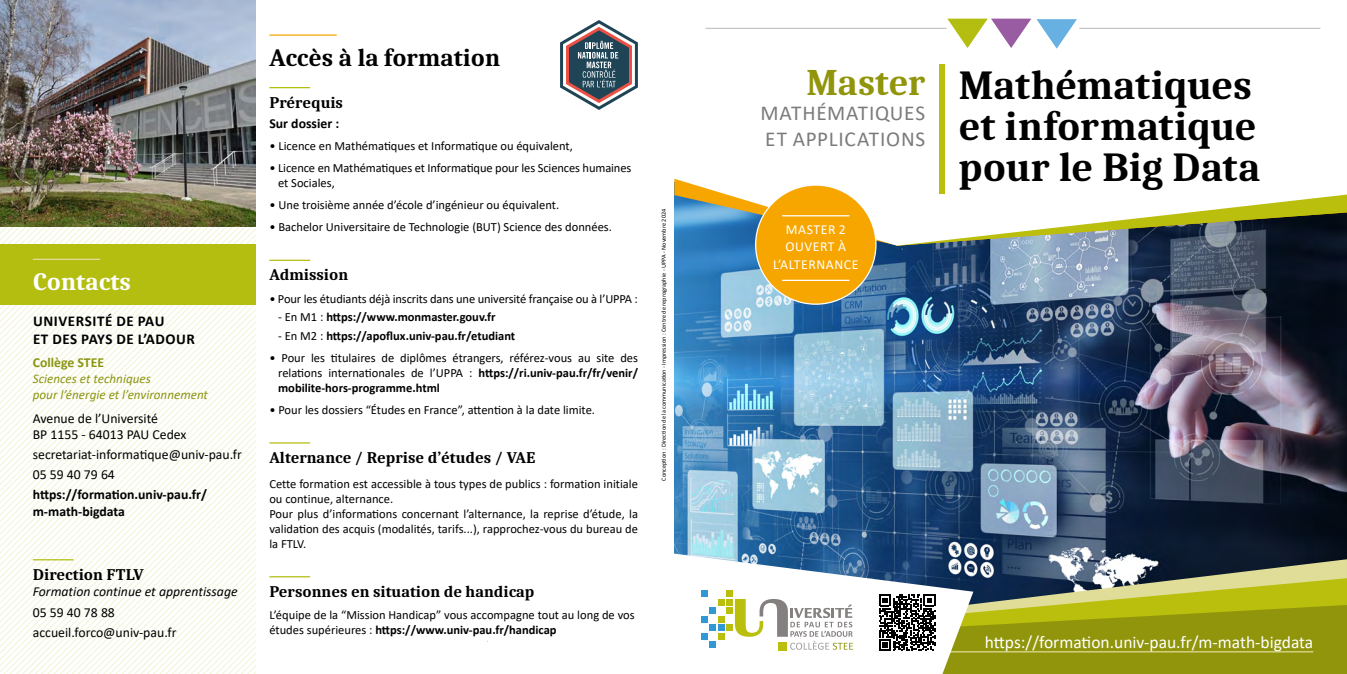
<style>
.page{position:relative;width:1347px;height:674px;background:#fff}
.page>*{position:absolute;margin:0;border:0;box-sizing:border-box;transform-origin:0 0}
.t1{font:700 41.25px/41px "Caladea";letter-spacing:-.005em;color:#000}
.t2{font:700 37.5px "Caladea";color:#90950b}
.t3{font:700 25px "Caladea";color:#000}
.t4{font:700 25px "Caladea";color:#fff}
.t5{font:21.25px/25.5px "Calibri";letter-spacing:.035em;color:#7c7b7b}
.t6{font:17.5px "Calibri";color:#fff}
.t7{font:700 16.25px "Caladea";color:#000}
.t8{font:700 15px/18px "Calibri";letter-spacing:.04em;color:#000}
.t9{font:13.75px/20px "Calibri";color:#000}
.t10{font:700 13.75px/16.5px "Calibri";color:#000}
.t11{font:italic 13.75px "Calibri";color:#000}
.t12{font:13.75px/17.5px "Calibri";letter-spacing:.04em;color:#fff;text-align:center}
.t13{font:700 13.75px "Calibri";color:#8a950f}
.t14{font:italic 13.12px/15.8px "Calibri";color:#8a950f}
.t15{font:12.5px/15px "Calibri";color:#000}
.t16{font:700 12.5px "Calibri";color:#000}
.t17{font:6.25px "Calibri";color:#000}
.s1{font-weight:400}
.s2{font-weight:700}
</style>
<div class="page">
<img style="left:674px;top:245px;width:672px;height:314px">
<svg style="left:973px;top:559px;width:373px;height:19px"></svg>
<svg style="left:973px;top:578px;width:373px;height:26px;background:#9ba252"></svg>
<svg style="left:973px;top:604px;width:373px;height:69px;background:#989c0e"></svg>
<hr style="left:870px;top:650px;width:443px;height:2px;background:#dfdd98">
<svg style="left:674px;top:553px;width:299px;height:120px"></svg>
<svg style="left:879px;top:594px;width:56px;height:56px"></svg>
<svg style="left:6px;top:226px;width:12px;height:447px"></svg>
<svg style="left:18px;top:226px;width:13px;height:447px"></svg>
<svg style="left:31px;top:226px;width:12px;height:447px"></svg>
<svg style="left:43px;top:226px;width:13px;height:447px"></svg>
<svg style="left:56px;top:226px;width:12px;height:447px"></svg>
<svg style="left:68px;top:226px;width:13px;height:447px"></svg>
<svg style="left:81px;top:226px;width:174px;height:447px"></svg>
<svg style="left:93px;top:233px;width:162px;height:440px"></svg>
<svg style="left:106px;top:304px;width:149px;height:369px"></svg>
<hr style="left:269px;top:34px;width:68px;height:2px;background:#f7a600">
<hr style="left:269px;top:87px;width:41px;height:1px;background:#b3be11">
<hr style="left:269px;top:259px;width:41px;height:2px;background:#b3be11">
<hr style="left:269px;top:442px;width:41px;height:1px;background:#b3be11">
<hr style="left:269px;top:576px;width:41px;height:1px;background:#b3be11">
<div style="left:0;top:244px;width:255px;height:60px;background:#b3be11"></div>
<hr style="left:33px;top:258px;width:67px;height:2px;background:#dfdd98">
<hr style="left:33px;top:559px;width:41px;height:1px;background:#b3be11">
<svg style="left:674px;top:18px;width:672px;height:227px"></svg>
<svg style="left:947px;top:19px;width:130px;height:30px"></svg>
<hr style="left:705px;top:28px;width:241px;height:1px;background:#c6c6c6">
<hr style="left:1079px;top:28px;width:241px;height:1px;background:#c6c6c6">
<div style="left:939px;top:64px;width:6px;height:130px;background:#babe0c"></div>
<img style="left:0;top:0;width:256px;height:226px">
<div style="left:709px;top:641px;width:7px;height:6px;background:#2f98d5"></div>
<svg style="left:701px;top:590px;width:6px;height:6px"></svg>
<div style="left:709px;top:624px;width:7px;height:6px;background:#2f98d5"></div>
<div style="left:709px;top:607px;width:7px;height:6px;background:#2f98d5"></div>
<div style="left:701px;top:632px;width:6px;height:7px;background:#2f98d5"></div>
<div style="left:701px;top:615px;width:6px;height:7px;background:#2f98d5"></div>
<div style="left:726px;top:598px;width:7px;height:7px;background:#babe0c"></div>
<div style="left:726px;top:590px;width:7px;height:6px;background:#babe0c"></div>
<div style="left:726px;top:624px;width:7px;height:6px;background:#babe0c"></div>
<div style="left:726px;top:607px;width:7px;height:6px;background:#babe0c"></div>
<div style="left:718px;top:632px;width:6px;height:7px;background:#babe0c"></div>
<div style="left:718px;top:615px;width:6px;height:7px;background:#babe0c"></div>
<svg style="left:718px;top:624px;width:6px;height:6px"></svg>
<div style="left:718px;top:598px;width:6px;height:7px;background:#babe0c"></div>
<div style="left:778px;top:641px;width:8px;height:9px;background:#babe0c"></div>
<svg style="left:735px;top:598px;width:118px;height:51px"></svg>
<svg style="left:560px;top:20px;width:78px;height:90px"></svg>
<div style="left:755px;top:185px;width:121px;height:119px;background:#f7a600;border-radius:50%"></div>
<hr style="left:782px;top:215px;width:67px;height:1px;background:#fff">
<hr style="left:782px;top:279px;width:67px;height:2px;background:#fff">
<h3 class="t4" style="left:33px;top:266px;width:100px">Contacts</h3>
<p class="t8" style="left:33px;top:311px;width:163px">UNIVERSITÉ DE PAU<br>ET DES PAYS DE L’ADOUR</p>
<p class="t13" style="left:33px;top:353px;width:73px">Collège STEE</p>
<p class="t14" style="left:33px;top:370px;width:177px">Sciences et techniques<br>pour l’énergie et l’environnement</p>
<p class="t9" style="left:33px;top:409px;width:155px;line-height:16.5px">Avenue de l’Université<br>BP 1155 - 64013 PAU Cedex</p>
<p class="t9" style="left:33px;top:444px;width:211px">secretariat-informatique@univ-pau.fr<br>05 59 40 79 64</p>
<p class="t10" style="left:33px;top:486px;width:176px">https://formation.univ-pau.fr/ m-math-bigdata</p>
<h3 class="t7" style="left:33px;top:564px;width:112px">Direction FTLV</h3>
<p class="t11" style="left:33px;top:582px;width:206px">Formation continue et apprentissage</p>
<p class="t9" style="left:33px;top:601px;width:145px">05 59 40 78 88 accueil.forco@univ-pau.fr</p>
<h3 class="t3" style="left:269px;top:42px;width:232px">Accès à la formation</h3>
<h3 class="t7" style="left:269px;top:92px;width:75px">Prérequis</h3>
<p class="t10" style="left:269px;top:115px;width:71px">Sur dossier :</p>
<p class="t15" style="left:269px;top:138px;width:305px">• Licence en Mathématiques et Informatique ou équivalent,</p>
<p class="t15" style="left:278px;top:160px;width:355px;text-indent:-9px">• Licence en Mathématiques et Informatique pour les Sciences humaines et Sociales,</p>
<p class="t15" style="left:269px;top:197px;width:291px">• Une troisième année d’école d’ingénieur ou équivalent.</p>
<p class="t15" style="left:269px;top:219px;width:344px">• Bachelor Universitaire de Technologie (BUT) Science des données.</p>
<h3 class="t7" style="left:269px;top:265px;width:80px">Admission</h3>
<p class="t15" style="left:269px;top:290px;width:370px">• Pour les étudiants déjà inscrits dans une université française ou à l’UPPA :</p>
<p class="t16" style="left:278px;top:308px;width:219px"><span class="s1">- En M1 :</span> https://www.monmaster.gouv.fr</p>
<p class="t16" style="left:278px;top:326px;width:239px"><span class="s1">- En M2 :</span> https://apoflux.univ-pau.fr/etudiant</p>
<p class="t15" style="left:278px;top:349px;width:361px;text-align:justify;text-indent:-9px">• Pour les titulaires de diplômes étrangers, référez-vous au site des relations internationales de l’UPPA : <span class="s2">https://ri.univ-pau.fr/fr/venir/ mobilite-hors-programme.html</span></p>
<p class="t15" style="left:269px;top:402px;width:327px">• Pour les dossiers “Études en France”, attention à la date limite.</p>
<h3 class="t7" style="left:269px;top:447px;width:267px">Alternance / Reprise d’études / VAE</h3>
<p class="t15" style="left:269px;top:475px;width:370px">Cette formation est accessible à tous types de publics : formation initiale ou continue, alternance.<br>Pour plus d’informations concernant l’alternance, la reprise d’étude, la validation des acquis (modalités, tarifs...), rapprochez-vous du bureau de la FTLV.</p>
<h3 class="t7" style="left:269px;top:581px;width:267px">Personnes en situation de handicap</h3>
<p class="t15" style="left:269px;top:606px;width:367px">L’équipe de la “Mission Handicap” vous accompagne tout au long de vos études supérieures : <span class="s2">https://www.univ-pau.fr/handicap</span></p>
<p class="t17" style="left:659px;top:480px;width:273px;rotate:-90deg">Conception : Direction de la communication - Impression : Centre de reprographie - UPPA - Novembre 2024</p>
<h2 class="t2" style="left:806px;top:59px;width:121px">Master</h2>
<h3 class="t5" style="left:760px;top:100px;width:166px">MATHÉMATIQUES<br>ET APPLICATIONS</h3>
<p class="t12" style="left:773px;top:220px;width:87px">MASTER 2<br>OUVERT À<br>L’ALTERNANCE</p>
<h1 class="t1" style="left:958px;top:64px;width:303px">Mathématiques et informatique pour le Big Data</h1>
<h3 class="t6" style="left:984px;top:629px;width:330px">https://formation.univ-pau.fr/m-math-bigdata</h3>
</div>
